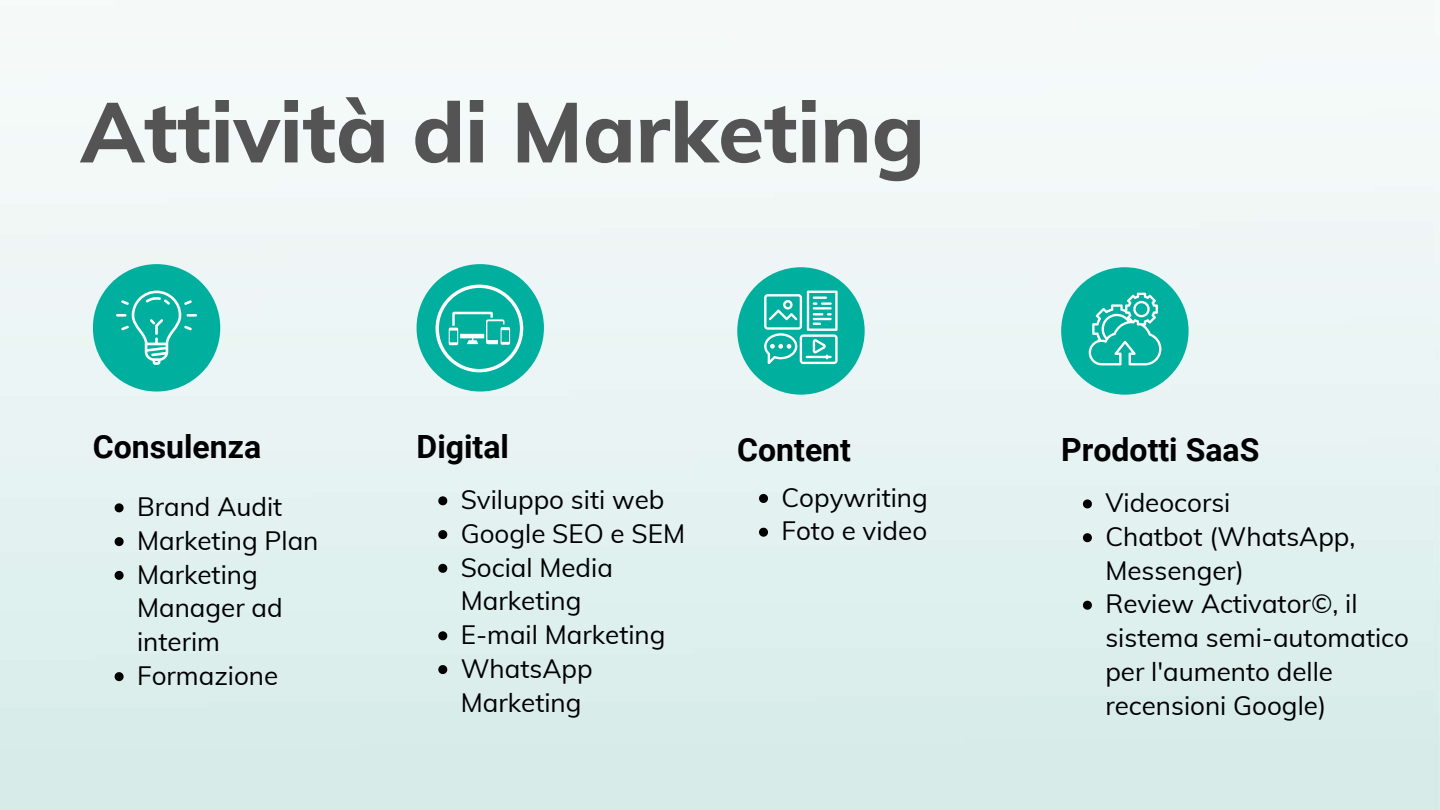
<style>
.page{position:relative;width:1440px;height:810px;background:#fff}
.page>*{position:absolute;margin:0;border:0;box-sizing:border-box;transform-origin:0 0}
.t1{font:800 83.8px "Muli";color:#555454}
.t2{font:700 32px "Roboto";color:#000}
.t3{font:26px/33.8px "Muli";color:#000}
</style>
<div class="page">
<img style="left:0;top:24px;width:1440px;height:786px">
<div style="left:737px;top:267px;width:128px;height:128px;background:#00af9e;border-radius:50%"></div>
<div style="left:417px;top:264px;width:127px;height:128px;background:#00af9e;border-radius:50%"></div>
<div style="left:93px;top:264px;width:127px;height:128px;background:#00af9e;border-radius:50%"></div>
<div style="left:1061px;top:267px;width:128px;height:128px;background:#00af9e;border-radius:50%"></div>
<svg style="left:116px;top:291px;width:81px;height:74px"></svg>
<svg style="left:436px;top:285px;width:87px;height:87px"></svg>
<svg style="left:764px;top:291px;width:74px;height:73px"></svg>
<svg style="left:1089px;top:293px;width:72px;height:72px"></svg>
<svg style="left:759px;top:494px;width:9px;height:9px"></svg>
<svg style="left:759px;top:528px;width:9px;height:9px"></svg>
<svg style="left:438px;top:496px;width:9px;height:9px"></svg>
<svg style="left:438px;top:530px;width:9px;height:9px"></svg>
<svg style="left:438px;top:564px;width:9px;height:9px"></svg>
<svg style="left:438px;top:631px;width:9px;height:9px"></svg>
<svg style="left:438px;top:665px;width:9px;height:9px"></svg>
<svg style="left:115px;top:503px;width:9px;height:9px"></svg>
<svg style="left:115px;top:537px;width:9px;height:9px"></svg>
<svg style="left:115px;top:571px;width:9px;height:9px"></svg>
<svg style="left:115px;top:672px;width:9px;height:9px"></svg>
<svg style="left:1083px;top:499px;width:9px;height:9px"></svg>
<svg style="left:1083px;top:533px;width:9px;height:9px"></svg>
<svg style="left:1083px;top:601px;width:9px;height:9px"></svg>
<h1 class="t1" style="left:81px;top:78px;width:846px">Attività di Marketing</h1>
<p class="t2" style="left:93px;top:428px;width:170px">Consulenza</p>
<p class="t3" style="left:137px;top:489px;width:183px">Brand Audit<br>Marketing Plan<br>Marketing<br>Manager ad interim<br>Formazione</p>
<p class="t2" style="left:417px;top:428px;width:94px">Digital</p>
<p class="t3" style="left:461px;top:482px;width:226px">Sviluppo siti web<br>Google SEO e SEM<br>Social Media<br>Marketing<br>E-mail Marketing<br>WhatsApp<br>Marketing</p>
<p class="t2" style="left:737px;top:431px;width:115px">Content</p>
<p class="t3" style="left:781px;top:480px;width:148px">Copywriting<br>Foto e video</p>
<p class="t2" style="left:1061px;top:431px;width:200px">Prodotti SaaS</p>
<p class="t3" style="left:1105px;top:485px;width:305px">Videocorsi<br>Chatbot (WhatsApp,<br>Messenger)<br>Review Activator©, il sistema semi-automatico per l'aumento delle recensioni Google)</p>
</div>
